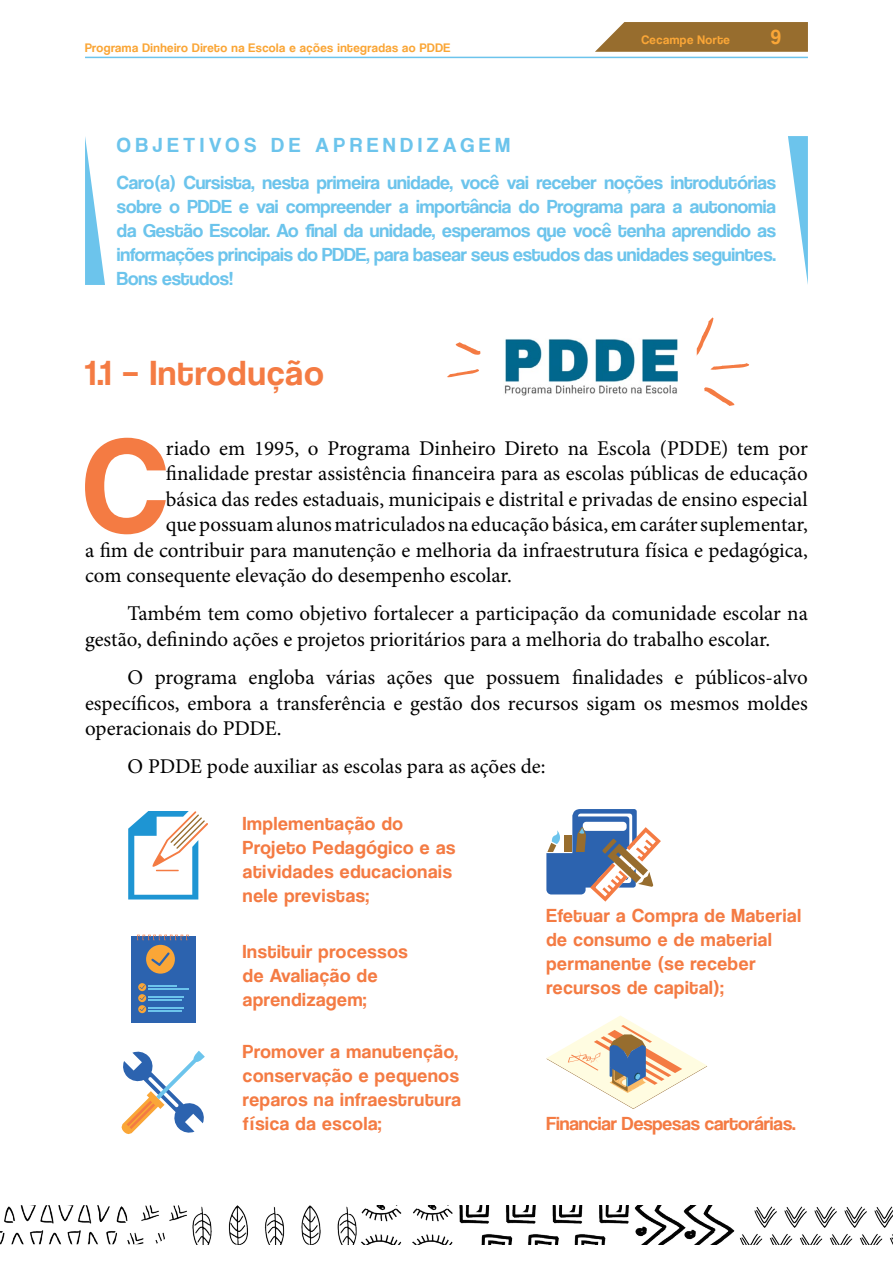
<style>
.page{position:relative;width:893px;height:1263px;background:#fff}
.page>*{position:absolute;margin:0;border:0;box-sizing:border-box;transform-origin:0 0}
.t1{font:136.2px "Coolvetica Rg";color:#f47b43}
.t2{font:36px "Coolvetica Rg";letter-spacing:.04em;color:#f47b43}
.t3{font:21px/25.5px "Minion Pro";color:#000}
.t4{font:21px "Coolvetica Rg";color:#6cc4ec}
.t5{font:21px "Coolvetica Rg";color:#faa637}
.t6{font:19.5px/24px "Coolvetica Rg";color:#6cc4ec;text-align:justify}
.t7{font:19.5px/24px "Coolvetica Rg";letter-spacing:.04em;color:#f47b43}
.t8{font:19.5px "Coolvetica Rg";color:#f47b43}
.t9{font:12.75px "Coolvetica Rg";letter-spacing:.04em;color:#faa637}
</style>
<div class="page">
<img style="left:192px;top:1205px;width:701px;height:39px">
<img style="left:0;top:1205px;width:187px;height:39px">
<svg style="left:595px;top:22px;width:213px;height:30px"></svg>
<hr style="left:85px;top:57px;width:723px;height:1px;background:#6cc4ec">
<svg style="left:128px;top:811px;width:80px;height:88px"></svg>
<svg style="left:546px;top:809px;width:115px;height:93px"></svg>
<svg style="left:546px;top:1015px;width:161px;height:94px"></svg>
<div style="left:131px;top:937px;width:65px;height:86px;background:#2c63af"></div>
<div style="left:146px;top:945px;width:29px;height:29px;background:#faa637;border-radius:50%"></div>
<svg style="left:151px;top:952px;width:19px;height:14px"></svg>
<svg style="left:138px;top:983px;width:8px;height:8px"></svg>
<svg style="left:140px;top:985px;width:5px;height:4px"></svg>
<hr style="left:148px;top:985px;width:29px;height:2px;background:#6cc4ec">
<hr style="left:148px;top:988px;width:41px;height:2px;background:#6cc4ec">
<svg style="left:138px;top:994px;width:8px;height:8px"></svg>
<svg style="left:140px;top:996px;width:5px;height:4px"></svg>
<hr style="left:148px;top:996px;width:36px;height:1px;background:#6cc4ec">
<hr style="left:148px;top:999px;width:34px;height:1px;background:#6cc4ec">
<svg style="left:138px;top:1005px;width:8px;height:8px"></svg>
<svg style="left:140px;top:1007px;width:5px;height:4px"></svg>
<hr style="left:148px;top:1007px;width:36px;height:1px;background:#6cc4ec">
<hr style="left:148px;top:1010px;width:34px;height:1px;background:#6cc4ec">
<svg style="left:137px;top:935px;width:52px;height:5px"></svg>
<svg style="left:121px;top:1051px;width:84px;height:83px"></svg>
<img style="left:504px;top:339px;width:173px;height:56px">
<svg style="left:447px;top:342px;width:34px;height:36px"></svg>
<svg style="left:696px;top:317px;width:54px;height:89px"></svg>
<svg style="left:85px;top:137px;width:20px;height:148px"></svg>
<svg style="left:788px;top:136px;width:20px;height:148px"></svg>
<p class="t9" style="left:85px;top:40px;width:351px">Programa Dinheiro Direto na Escola e ações integradas ao Pdde</p>
<p class="t9" style="left:641px;top:33px;width:90px">Cecampe Norte</p>
<p class="t5" style="left:771px;top:25px;width:12px">9</p>
<p class="t4" style="left:117px;top:133px;width:35px">Objetivos</p>
<p class="t4" style="left:271px;top:133px;width:16px">de</p>
<p class="t4" style="left:315px;top:133px;width:18px">aprendizagem</p>
<p class="t6" style="left:117px;top:170px;width:661px">Caro(a) Cursista, nesta primeira unidade, você vai receber noções introdutórias sobre o PDDE e vai compreender a importância do Programa para a autonomia da Gestão Escolar. Ao final da unidade, esperamos que você tenha aprendido as informações principais do PDDE, para basear seus estudos das unidades seguintes.<br>Bons estudos!</p>
<h2 class="t2" style="left:85px;top:352px;width:240px">1.1 – Introdução</h2>
<h1 class="t1" style="left:83px;top:406px;width:84px">C</h1>
<p class="t3" style="left:166px;top:435px;width:644px">riado em 1995, o Programa Dinheiro Direto na Escola (PDDE) tem por</p>
<p class="t3" style="left:166px;top:461px;width:643px">finalidade prestar assistência financeira para as escolas públicas de educação</p>
<p class="t3" style="left:166px;top:486px;width:643px">básica das redes estaduais, municipais e distrital e privadas de ensino especial</p>
<p class="t3" style="left:166px;top:512px;width:643px">que possuam alunos matriculados na educação básica, em caráter suplementar,</p>
<p class="t3" style="left:85px;top:537px;width:724px">a fim de contribuir para manutenção e melhoria da infraestrutura física e pedagógica,</p>
<p class="t3" style="left:85px;top:563px;width:428px">com consequente elevação do desempenho escolar.</p>
<p class="t3" style="left:85px;top:601px;width:724px;text-indent:43px">Também tem como objetivo fortalecer a participação da comunidade escolar na gestão, definindo ações e projetos prioritários para a melhoria do trabalho escolar.</p>
<p class="t3" style="left:85px;top:665px;width:724px;text-align:justify;text-indent:43px">O programa engloba várias ações que possuem finalidades e públicos-alvo específicos, embora a transferência e gestão dos recursos sigam os mesmos moldes operacionais do PDDE.</p>
<p class="t3" style="left:128px;top:754px;width:420px">O PDDE pode auxiliar as escolas para as ações de:</p>
<p class="t7" style="left:243px;top:811px;width:214px">Implementação do<br>Projeto Pedagógico e as atividades educacionais nele previstas;</p>
<p class="t7" style="left:243px;top:939px;width:166px">Instituir processos de Avaliação de aprendizagem;</p>
<p class="t7" style="left:243px;top:1039px;width:219px">Promover a manutenção, conservação e pequenos reparos na infraestrutura física da escola;</p>
<p class="t7" style="left:546px;top:903px;width:256px">Efetuar a Compra de Material de consumo e de material permanente (se receber recursos de capital);</p>
<p class="t8" style="left:546px;top:1112px;width:251px">Financiar Despesas cartorárias.</p>
</div>
